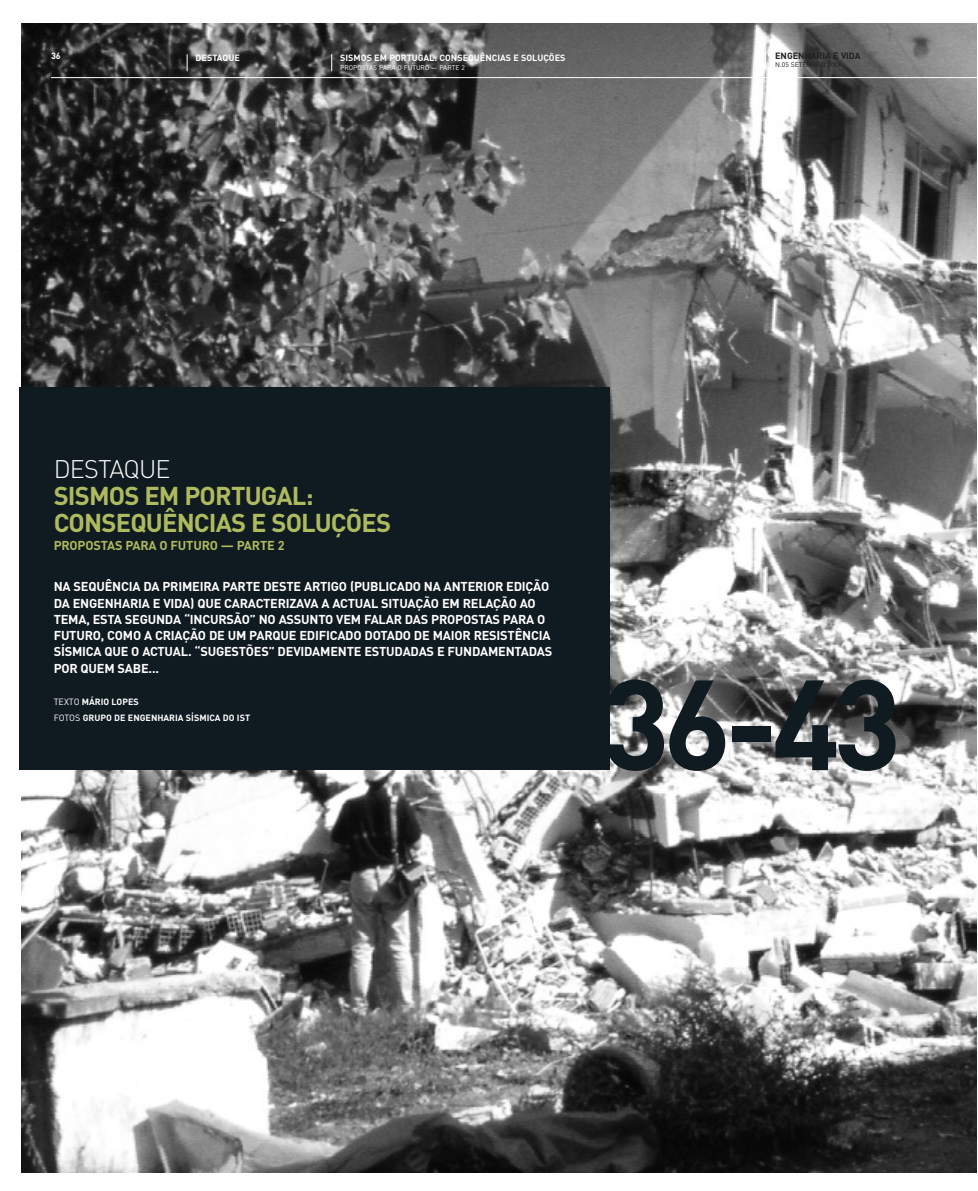
<style>
.page{position:relative;width:978px;height:1191px;background:#fff}
.page>*{position:absolute;margin:0;border:0;box-sizing:border-box;transform-origin:0 0}
.t1{font:700 126px "DIN";color:#101a21}
.t2{font:700 25.5px/27px "DIN";letter-spacing:-.035em;color:#adba5e}
.t3{font:300 25.2px "DIN";letter-spacing:-.03em;color:#fff}
.t4{font:700 12.75px/16.2px "DIN";letter-spacing:-.015em;color:#fff}
.t5{font:700 12.75px "DIN";letter-spacing:-.015em;color:#adba5e}
.t6{font:700 9px/16.2px "DIN";color:#fff}
.t7{font:700 9px "DIN";color:#231f20}
.t8{font:6.75px "DIN";color:#fff}
.t9{font:6.75px "DIN";color:#231f20}
.s1{font-weight:400}
</style>
<div class="page">
<img style="left:21px;top:23px;width:955px;height:1149px">
<div style="left:20px;top:387px;width:589px;height:382px;background:#101a21"></div>
<hr style="left:51px;top:77px;width:925px;height:1px;background:#fff">
<svg style="left:765px;top:52px;width:1px;height:17px"></svg>
<svg style="left:187px;top:54px;width:1px;height:17px"></svg>
<svg style="left:331px;top:54px;width:1px;height:17px"></svg>
<p class="t6" style="left:51px;top:48px;width:11px">36</p>
<p class="t6" style="left:196px;top:50px;width:46px">DESTAQUE</p>
<p class="t6" style="left:340px;top:50px;width:227px">SISMOS EM PORTUGAL: CONSEQUÊNCIAS E SOLUÇÕES</p>
<p class="t8" style="left:340px;top:63px;width:126px">PROPOSTAS PARA O FUTURO — PARTE 2</p>
<p class="t7" style="left:775px;top:51px;width:87px">ENGENHARIA E VIDA</p>
<p class="t9" style="left:775px;top:61px;width:68px">N.05 SETEMBRO 2004</p>
<h3 class="t3" style="left:54px;top:454px;width:118px">DESTAQUE</h3>
<h2 class="t2" style="left:54px;top:482px;width:339px">SISMOS EM PORTUGAL:<br>CONSEQUÊNCIAS E SOLUÇÕES</h2>
<p class="t5" style="left:54px;top:538px;width:232px">PROPOSTAS PARA O FUTURO — PARTE 2</p>
<p class="t4" style="left:54px;top:579px;width:500px">NA SEQUÊNCIA DA PRIMEIRA PARTE DESTE ARTIGO (PUBLICADO NA ANTERIOR EDIÇÃO DA ENGENHARIA E VIDA) QUE CARACTERIZAVA A ACTUAL SITUAÇÃO EM RELAÇÃO AO TEMA, ESTA SEGUNDA “INCURSÃO” NO ASSUNTO VEM FALAR DAS PROPOSTAS PARA O FUTURO, COMO A CRIAÇÃO DE UM PARQUE EDIFICADO DOTADO DE MAIOR RESISTÊNCIA SÍSMICA QUE O ACTUAL. “SUGESTÕES” DEVIDAMENTE ESTUDADAS E FUNDAMENTADAS POR QUEM SABE...</p>
<p class="t6" style="left:54px;top:694px;width:198px"><span class="s1">TEXTO</span> MÁRIO LOPES<br><span class="s1">FOTOS</span> GRUPO DE ENGENHARIA SÍSMICA DO IST</p>
<h1 class="t1" style="left:602px;top:653px;width:301px">36-43</h1>
</div>
